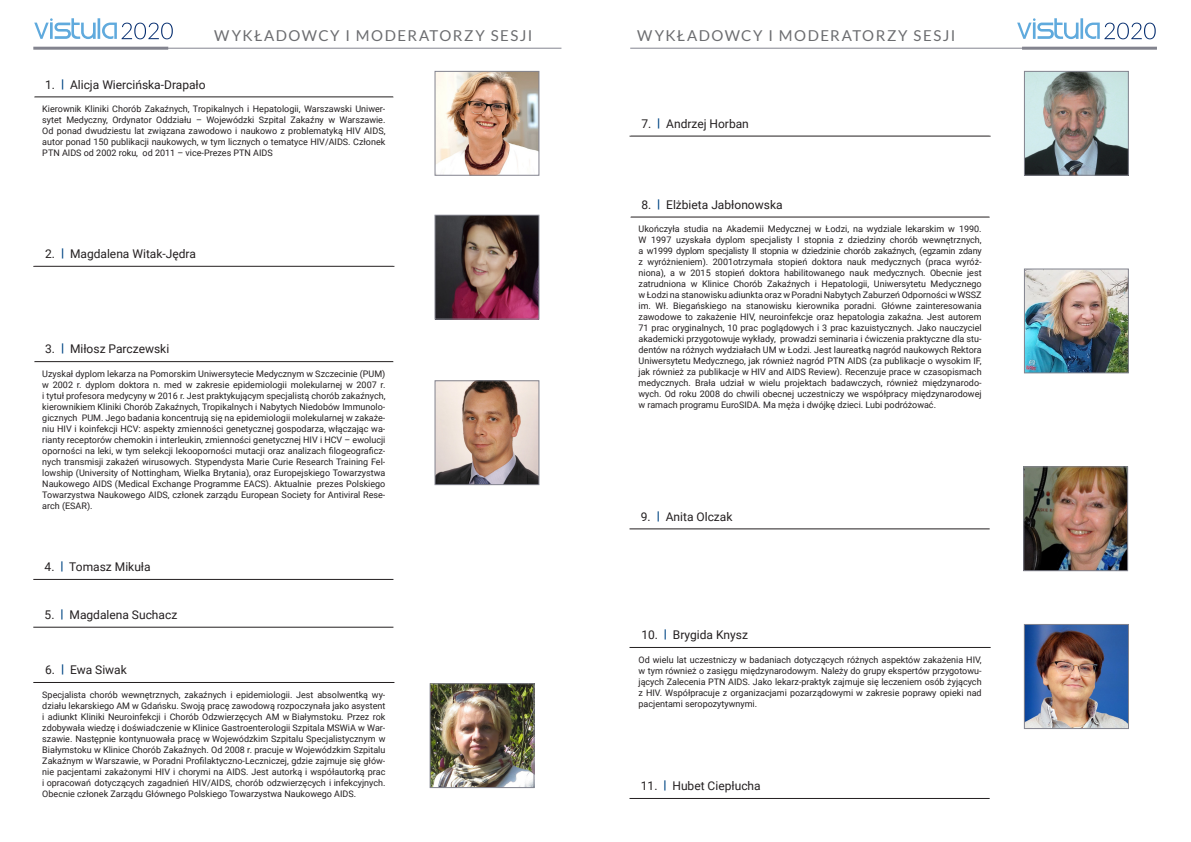
<style>
.page{position:relative;width:1191px;height:842px;background:#fff}
.page>*{position:absolute;margin:0;border:0;box-sizing:border-box;transform-origin:0 0}
.szkic_nazwisko{font:15px "Lato";letter-spacing:.1em;color:#6c6d70}
.nazwisko_tabela{font:12px "Roboto";color:#231f20}
.notka_BIO{font:9px/11px "Roboto";color:#231f20;text-align:justify}
.s1{font-weight:900;color:#004684}
</style>
<div class="page">
<hr style="left:34px;top:48px;width:527px;height:1px;background:#83848f">
<hr style="left:33px;top:47px;width:135px;height:3px;background:#83848f">
<svg style="left:34px;top:18px;width:139px;height:21px"></svg>
<hr style="left:630px;top:48px;width:527px;height:1px;background:#83848f">
<hr style="left:1022px;top:47px;width:135px;height:3px;background:#83848f">
<svg style="left:1017px;top:18px;width:138px;height:21px"></svg>
<hr style="left:34px;top:96px;width:359px;height:1px;background:#231f20">
<img style="left:436px;top:73px;width:101px;height:101px">
<div style="left:434px;top:71px;width:105px;height:105px;border:1px solid #83848f"></div>
<img style="left:436px;top:217px;width:101px;height:101px">
<div style="left:434px;top:215px;width:105px;height:105px;border:1px solid #83848f"></div>
<img style="left:436px;top:382px;width:101px;height:101px">
<div style="left:434px;top:380px;width:105px;height:105px;border:1px solid #83848f"></div>
<hr style="left:34px;top:361px;width:359px;height:1px;background:#231f20">
<hr style="left:33px;top:579px;width:360px;height:1px;background:#231f20">
<hr style="left:33px;top:266px;width:361px;height:1px;background:#231f20">
<hr style="left:33px;top:627px;width:360px;height:1px;background:#231f20">
<hr style="left:33px;top:682px;width:361px;height:1px;background:#231f20">
<img style="left:431px;top:685px;width:101px;height:101px">
<div style="left:429px;top:683px;width:105px;height:105px;border:1px solid #83848f"></div>
<img style="left:1025px;top:468px;width:101px;height:101px">
<div style="left:1023px;top:466px;width:105px;height:105px;border:1px solid #83848f"></div>
<hr style="left:629px;top:528px;width:360px;height:1px;background:#231f20">
<img style="left:1026px;top:73px;width:100px;height:101px">
<div style="left:1024px;top:71px;width:104px;height:105px;border:1px solid #83848f"></div>
<hr style="left:629px;top:136px;width:361px;height:1px;background:#231f20">
<hr style="left:630px;top:217px;width:359px;height:1px;background:#231f20">
<img style="left:1026px;top:270px;width:100px;height:101px">
<div style="left:1024px;top:268px;width:104px;height:105px;border:1px solid #83848f"></div>
<img style="left:1026px;top:626px;width:100px;height:101px">
<div style="left:1024px;top:624px;width:104px;height:105px;border:1px solid #83848f"></div>
<hr style="left:629px;top:647px;width:361px;height:1px;background:#231f20">
<hr style="left:629px;top:798px;width:360px;height:1px;background:#231f20">
<p class="szkic_nazwisko" style="left:214px;top:27px;width:319px">WYKŁADOWCY I MODERATORZY SESJI</p>
<p class="szkic_nazwisko" style="left:637px;top:27px;width:319px">WYKŁADOWCY I MODERATORZY SESJI</p>
<p class="nazwisko_tabela" style="left:45px;top:76px;width:162px">1. <span class="s1">|</span> Alicja Wiercińska-Drapało</p>
<p class="notka_BIO" style="left:42px;top:103px;width:345px">Kierownik Kliniki Chorób Zakaźnych, Tropikalnych i Hepatologii, Warszawski Uniwer&shy;sytet Medyczny, Ordynator Oddziału – Wojewódzki Szpital Zakaźny w Warszawie.<br>Od ponad dwudziestu lat związana zawodowo i naukowo z problematyką HIV AIDS, autor ponad 150 publikacji naukowych, w tym licznych o tematyce HIV/AIDS. Członek PTN AIDS od 2002 roku, od 2011 – vice-Prezes PTN AIDS</p>
<p class="nazwisko_tabela" style="left:45px;top:245px;width:152px">2. <span class="s1">|</span> Magdalena Witak-Jędra</p>
<p class="nazwisko_tabela" style="left:45px;top:341px;width:126px">3. <span class="s1">|</span> Miłosz Parczewski</p>
<p class="notka_BIO" style="left:42px;top:368px;width:344px">Uzyskał dyplom lekarza na Pomorskim Uniwersytecie Medycznym w Szczecinie (PUM) w 2002 r. dyplom doktora n. med w zakresie epidemiologii molekularnej w 2007 r. i tytuł profesora medycyny w 2016 r. Jest praktykującym specjalistą chorób zakaźnych, kierownikiem Kliniki Chorób Zakaźnych, Tropikalnych i Nabytych Niedobów Immunolo&shy;gicznych PUM. Jego badania koncentrują się na epidemiologii molekularnej w zakaże&shy;niu HIV i koinfekcji HCV: aspekty zmienności genetycznej gospodarza, włączając wa&shy;rianty receptorów chemokin i interleukin, zmienności genetycznej HIV i HCV – ewolucji oporności na leki, w tym selekcji lekooporności mutacji oraz analizach filogeograficz&shy;nych transmisji zakażeń wirusowych. Stypendysta Marie Curie Research Training Fel&shy;lowship (University of Nottingham, Wielka Brytania), oraz Europejskiego Towarzystwa Naukowego AIDS (Medical Exchange Programme EACS). Aktualnie prezes Polskiego Towarzystwa Naukowego AIDS, członek zarządu European Society for Antiviral Rese&shy;arch (ESAR).</p>
<p class="nazwisko_tabela" style="left:45px;top:558px;width:108px">4. <span class="s1">|</span> Tomasz Mikuła</p>
<p class="nazwisko_tabela" style="left:45px;top:606px;width:134px">5. <span class="s1">|</span> Magdalena Suchacz</p>
<p class="nazwisko_tabela" style="left:45px;top:661px;width:83px">6. <span class="s1">|</span> Ewa Siwak</p>
<p class="notka_BIO" style="left:42px;top:689px;width:345px">Specjalista chorób wewnętrznych, zakaźnych i epidemiologii. Jest absolwentką wy&shy;działu lekarskiego AM w Gdańsku. Swoją pracę zawodową rozpoczynała jako asystent i adiunkt Kliniki Neuroinfekcji i Chorób Odzwierzęcych AM w Białymstoku. Przez rok zdobywała wiedzę i doświadczenie w Klinice Gastroenterologii Szpitala MSWiA w War&shy;szawie. Następnie kontynuowała pracę w Wojewódzkim Szpitalu Specjalistycznym w Białymstoku w Klinice Chorób Zakaźnych. Od 2008 r. pracuje w Wojewódzkim Szpitalu Zakaźnym w Warszawie, w Poradni Profilaktyczno-Leczniczej, gdzie zajmuje się głów&shy;nie pacjentami zakażonymi HIV i chorymi na AIDS. Jest autorką i współautorką prac i opracowań dotyczących zagadnień HIV/AIDS, chorób odzwierzęcych i infekcyjnych.<br>Obecnie członek Zarządu Głównego Polskiego Towarzystwa Naukowego AIDS.</p>
<p class="nazwisko_tabela" style="left:641px;top:115px;width:109px">7. <span class="s1">|</span> Andrzej Horban</p>
<p class="nazwisko_tabela" style="left:641px;top:196px;width:143px">8. <span class="s1">|</span> Elżbieta Jabłonowska</p>
<p class="notka_BIO" style="left:638px;top:223px;width:345px">Ukończyła studia na Akademii Medycznej w Łodzi, na wydziale lekarskim w 1990.<br>W 1997 uzyskała dyplom specjalisty I stopnia z dziedziny chorób wewnętrznych, a w1999 dyplom specjalisty II stopnia w dziedzinie chorób zakaźnych, (egzamin zdany z wyróżnieniem). 2001otrzymała stopień doktora nauk medycznych (praca wyróż&shy;niona), a w 2015 stopień doktora habilitowanego nauk medycznych. Obecnie jest zatrudniona w Klinice Chorób Zakaźnych i Hepatologii, Uniwersytetu Medycznego w Łodzi na stanowisku adiunkta oraz w Poradni Nabytych Zaburzeń Odporności w WSSZ im. Wł. Biegańskiego na stanowisku kierownika poradni. Główne zainteresowania zawodowe to zakażenie HIV, neuroinfekcje oraz hepatologia zakaźna. Jest autorem 71 prac oryginalnych, 10 prac poglądowych i 3 prac kazuistycznych. Jako nauczyciel akademicki przygotowuje wykłady, prowadzi seminaria i ćwiczenia praktyczne dla stu&shy;dentów na różnych wydziałach UM w Łodzi. Jest laureatką nagród naukowych Rektora Uniwersytetu Medycznego, jak również nagród PTN AIDS (za publikacje o wysokim IF, jak również za publikacje w HIV and AIDS Review). Recenzuje prace w czasopismach medycznych. Brała udział w wielu projektach badawczych, również międzynarodo&shy;wych. Od roku 2008 do chwili obecnej uczestniczy we współpracy międzynarodowej w ramach programu EuroSIDA. Ma męża i dwójkę dzieci. Lubi podróżować.</p>
<p class="nazwisko_tabela" style="left:641px;top:508px;width:93px">9. <span class="s1">|</span> Anita Olczak</p>
<p class="nazwisko_tabela" style="left:641px;top:626px;width:108px">10. <span class="s1">|</span> Brygida Knysz</p>
<p class="notka_BIO" style="left:638px;top:654px;width:344px">Od wielu lat uczestniczy w badaniach dotyczących różnych aspektów zakażenia HIV, w tym również o zasięgu międzynarodowym. Należy do grupy ekspertów przygotowu&shy;jących Zalecenia PTN AIDS. Jako lekarz-praktyk zajmuje się leczeniem osób żyjących z HIV. Współpracuje z organizacjami pozarządowymi w zakresie poprawy opieki nad pacjentami seropozytywnymi.</p>
<p class="nazwisko_tabela" style="left:641px;top:777px;width:121px">11. <span class="s1">|</span> Hubet Ciepłucha</p>
</div>
